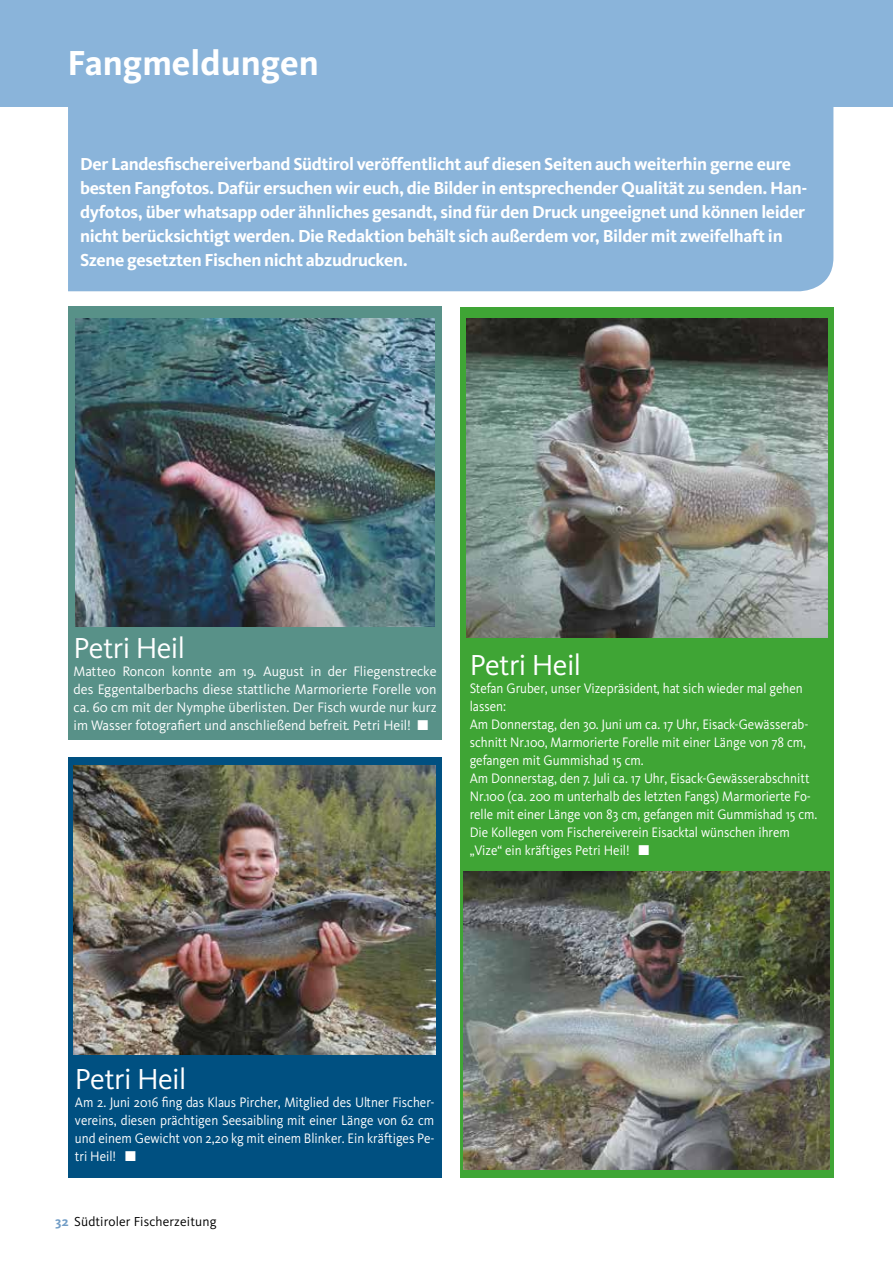
<style>
.page{position:relative;width:893px;height:1263px;background:#fff}
.page>*{position:absolute;margin:0;border:0;box-sizing:border-box;transform-origin:0 0}
.t1{font:700 36px "Kievit";color:#fff}
.t2{font:30px "Kievit";letter-spacing:-.02em;color:#fff}
.t3{font:700 18px/24px "Kievit";letter-spacing:-.02em;color:#fff}
.t4{font:14.25px/18px "Kievit";color:#fff;scale:.92 1}
.t5{font:14.25px/18px "Kievit";color:#fff;text-align:justify}
.t6{font:13.5px "Kievit";letter-spacing:.01em;color:#000}
.s1{font-weight:700;color:#719dc6}
</style>
<div class="page">
<div style="left:0;top:0;width:893px;height:106px;background:#8ab4da"></div>
<div style="left:460px;top:307px;width:373px;height:871px;background:#3fa535"></div>
<img style="left:466px;top:319px;width:362px;height:319px">
<div style="left:68px;top:757px;width:373px;height:421px;background:#005081"></div>
<img style="left:74px;top:765px;width:361px;height:289px">
<img style="left:463px;top:872px;width:366px;height:297px">
<div style="left:68px;top:106px;width:765px;height:185px;background:#8ab4da"></div>
<div style="left:69px;top:306px;width:373px;height:434px;background:#589188"></div>
<img style="left:75px;top:319px;width:360px;height:307px">
<h1 class="t1" style="left:67px;top:41px;width:253px">Fangmeldungen</h1>
<p class="t3" style="left:80px;top:152px;width:729px">Der Landesfischereiverband Südtirol veröffentlicht auf diesen Seiten auch weiterhin gerne eure besten Fangfotos. Dafür ersuchen wir euch, die Bilder in entsprechender Qualität zu senden. Han&shy;dyfotos, über whatsapp oder ähnliches gesandt, sind für den Druck ungeeignet und können leider nicht berücksichtigt werden. Die Redaktion behält sich außerdem vor, Bilder mit zweifelhaft in Szene gesetzten Fischen nicht abzudrucken.</p>
<h2 class="t2" style="left:74px;top:631px;width:113px">Petri Heil</h2>
<p class="t5" style="left:74px;top:663px;width:365px">Matteo Roncon konnte am 19. August in der Fliegenstrecke des Eggentalberbachs diese stattliche Marmorierte Forelle von ca. 60 cm mit der Nymphe überlisten. Der Fisch wurde nur kurz im Wasser fotografiert und anschließend befreit. Petri Heil! ■</p>
<h2 class="t2" style="left:470px;top:648px;width:113px">Petri Heil</h2>
<p class="t4" style="left:470px;top:680px;width:379px">Stefan Gruber, unser Vizepräsident, hat sich wieder mal gehen lassen:<br>Am Donnerstag, den 30. Juni um ca. 17 Uhr, Eisack-Gewässerab&shy;schnitt Nr.100, Marmorierte Forelle mit einer Länge von 78 cm, gefangen mit Gummishad 15 cm.<br>Am Donnerstag, den 7. Juli ca. 17 Uhr, Eisack-Gewässerabschnitt Nr.100 (ca. 200 m unterhalb des letzten Fangs) Marmorierte Fo&shy;relle mit einer Länge von 83 cm, gefangen mit Gummishad 15 cm.<br>Die Kollegen vom Fischereiverein Eisacktal wünschen ihrem „Vize“ ein kräftiges Petri Heil! ■</p>
<h2 class="t2" style="left:75px;top:1062px;width:113px">Petri Heil</h2>
<p class="t4" style="left:75px;top:1093px;width:392px;text-align:justify">Am 2. Juni 2016 fing das Klaus Pircher, Mitglied des Ultner Fischer&shy;vereins, diesen prächtigen Seesaibling mit einer Länge von 62 cm und einem Gewicht von 2,20 kg mit einem Blinker. Ein kräftiges Pe&shy;tri Heil! ■</p>
<p class="t6" style="left:55px;top:1214px;width:163px"><span class="s1">32</span> Südtiroler Fischerzeitung</p>
</div>
